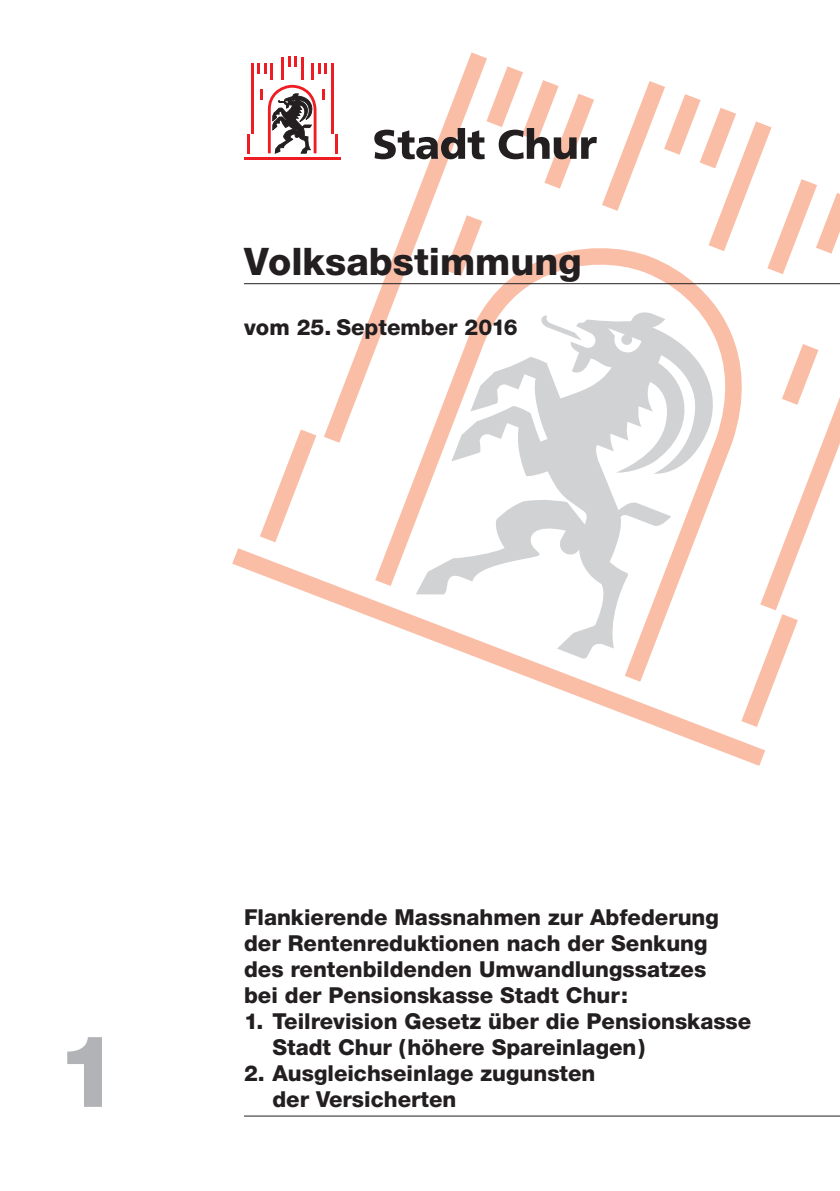
<style>
.page{position:relative;width:840px;height:1191px;background:#fff}
.page>*{position:absolute;margin:0;border:0;box-sizing:border-box;transform-origin:0 0}
.t1{font:800 100px "Helvetica Neue";color:#b2b3b7}
.t2{font:800 38px "Helvetica Neue";color:#231f20}
.t3{font:800 22px/26px "Helvetica Neue";color:#231f20}
</style>
<div class="page">
<svg style="left:324px;top:52px;width:162px;height:391px"></svg>
<svg style="left:260px;top:429px;width:56px;height:113px"></svg>
<svg style="left:232px;top:548px;width:532px;height:218px"></svg>
<svg style="left:374px;top:66px;width:465px;height:661px"></svg>
<hr style="left:270px;top:63px;width:3px;height:16px;background:#ee1d23">
<svg style="left:257px;top:63px;width:10px;height:10px"></svg>
<svg style="left:288px;top:57px;width:9px;height:10px"></svg>
<svg style="left:318px;top:63px;width:9px;height:10px"></svg>
<hr style="left:311px;top:63px;width:3px;height:16px;background:#ee1d23">
<hr style="left:281px;top:57px;width:3px;height:23px;background:#ee1d23">
<hr style="left:300px;top:57px;width:3px;height:22px;background:#ee1d23">
<hr style="left:251px;top:63px;width:2px;height:71px;background:#ee1d23">
<hr style="left:331px;top:63px;width:2px;height:71px;background:#ee1d23">
<svg style="left:247px;top:134px;width:2px;height:19px"></svg>
<hr style="left:335px;top:134px;width:3px;height:19px;background:#ee1d23">
<hr style="left:244px;top:157px;width:96px;height:2px;background:#ee1d23">
<svg style="left:260px;top:85px;width:64px;height:68px"></svg>
<hr style="left:244px;top:283px;width:595px;height:1px;background:#231f20">
<hr style="left:244px;top:1115px;width:595px;height:1px;background:#231f20">
<h2 class="t2" style="left:244px;top:238px;width:339px">Volksabstimmung</h2>
<p class="t3" style="left:244px;top:314px;width:275px">vom 25. September 2016</p>
<h1 class="t1" style="left:57px;top:1011px;width:65px">1</h1>
<p class="t3" style="left:244px;top:904px;width:476px">Flankierende Massnahmen zur Abfederung der Rentenreduktionen nach der Senkung des rentenbildenden Umwandlungssatzes bei der Pensionskasse Stadt Chur:</p>
<p class="t3" style="left:272px;top:1008px;width:480px;text-indent:-28px">1. Teilrevision Gesetz über die Pensionskasse<br>Stadt Chur (höhere Spareinlagen)</p>
<p class="t3" style="left:272px;top:1060px;width:324px;text-indent:-28px">2. Ausgleichseinlage zugunsten der Versicherten</p>
</div>
